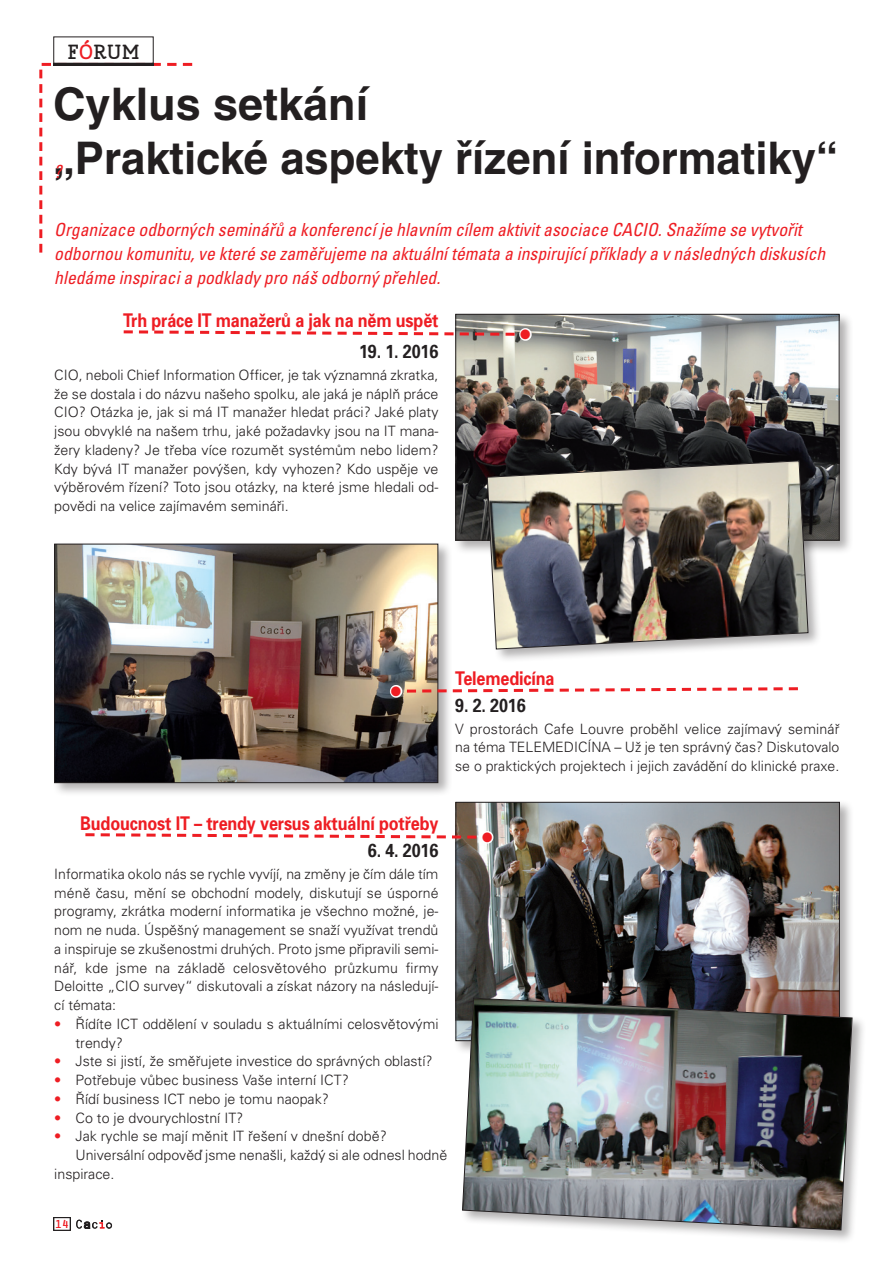
<style>
.page{position:relative;width:893px;height:1263px;background:#fff}
.page>*{position:absolute;margin:0;border:0;box-sizing:border-box;transform-origin:0 0}
.titulek{font:700 45px/54px "Helvetica CE";color:#231f20}
.Perex{font:700 18.9px "Univers CE";letter-spacing:-.01em;color:#ee1d23;scale:.86 1}
.Perex-2{font:700 18.9px "Univers CE";letter-spacing:-.01em;color:#231f20;scale:.86 1}
.Perex-3{font:italic condensed 18px/24px "Univers CE";color:#ee1d23}
.t1{font:700 18px "Happy Phantom";letter-spacing:.03em;color:#231f20;scale:1.1 1}
.text{font:300 14.25px/18.8px "Univers CE";color:#231f20;text-align:justify}
.výčet{font:300 14.25px/18.8px "Univers CE";color:#231f20}
.výčet-2{font:13.5px "Zapf Dingbats ITC";color:#ee1d23}
.t2{font:12px "Orator Std";color:#ee1d23}
.s1{color:#ee1d23}
</style>
<div class="page">
<svg style="left:39px;top:63px;width:153px;height:190px"></svg>
<svg style="left:76px;top:1220px;width:36px;height:8px"></svg>
<div style="left:53px;top:1217px;width:18px;height:14px;border:1px solid #231f20"></div>
<div style="left:453px;top:312px;width:400px;height:243px;background:#231f20;opacity:.35"></div>
<img style="left:457px;top:316px;width:380px;height:222px">
<div style="left:52px;top:541px;width:400px;height:256px;background:#231f20;opacity:.35"></div>
<img style="left:56px;top:546px;width:380px;height:235px">
<div style="left:54px;top:544px;width:384px;height:239px;border:1px solid #231f20"></div>
<div style="left:453px;top:800px;width:401px;height:255px;background:#231f20;opacity:.35"></div>
<img style="left:457px;top:804px;width:381px;height:235px">
<svg style="left:123px;top:326px;width:411px;height:17px"></svg>
<svg style="left:85px;top:829px;width:411px;height:17px"></svg>
<div style="left:485px;top:458px;width:337px;height:204px;background:#231f20;opacity:.35"></div>
<img style="left:487px;top:460px;width:321px;height:189px">
<div style="left:460px;top:995px;width:406px;height:249px;background:#231f20;opacity:.35"></div>
<img style="left:462px;top:997px;width:391px;height:234px">
<svg style="left:388px;top:683px;width:410px;height:17px"></svg>
<p class="t1" style="left:68px;top:39px;width:67px">F<span class="s1">Ó</span>RUM</p>
<p class="titulek" style="left:53px;top:77px;width:786px">Cyklus setkání<br>„Praktické aspekty řízení informatiky“</p>
<p class="Perex-3" style="left:54px;top:160px;width:9px">?</p>
<p class="Perex-3" style="left:54px;top:218px;width:773px">Organizace odborných seminářů a konferencí je hlavním cílem aktivit asociace CACIO. Snažíme se vytvořit odbornou komunitu, ve které se zaměřujeme na aktuální témata a inspirující příklady a v následných diskusích hledáme inspiraci a podklady pro náš odborný přehled.</p>
<p class="Perex" style="left:123px;top:310px;width:368px">Trh práce IT manažerů a jak na něm uspět</p>
<p class="Perex-2" style="left:359px;top:340px;width:94px">19. 1. 2016</p>
<p class="text" style="left:54px;top:366px;width:386px">CIO, neboli Chief Information Officer, je tak významná zkratka, že se dostala i do názvu našeho spolku, ale jaká je náplň práce CIO? Otázka je, jak si má IT manažer hledat práci? Jaké platy jsou obvyklé na našem trhu, jaké požadavky jsou na IT mana&shy;žery kladeny? Je třeba více rozumět systémům nebo lidem?<br>Kdy bývá IT manažer povýšen, kdy vyhozen? Kdo uspěje ve výběrovém řízení? Toto jsou otázky, na které jsme hledali od&shy;povědi na velice zajímavém semináři.</p>
<p class="výčet-2" style="left:520px;top:328px;width:12px">●</p>
<p class="Perex" style="left:455px;top:667px;width:117px">Telemedicína</p>
<p class="Perex-2" style="left:455px;top:694px;width:84px">9. 2. 2016</p>
<p class="text" style="left:455px;top:719px;width:386px">V prostorách Cafe Louvre proběhl velice zajímavý seminář na téma TELEMEDICÍNA – Už je ten správný čas? Diskutovalo se o praktických projektech i jejich zavádění do klinické praxe.</p>
<p class="Perex" style="left:80px;top:812px;width:418px">Budoucnost IT – trendy versus aktuální potřeby</p>
<p class="Perex-2" style="left:368px;top:839px;width:84px">6. 4. 2016</p>
<p class="text" style="left:54px;top:865px;width:386px">Informatika okolo nás se rychle vyvíjí, na změny je čím dále tím méně času, mění se obchodní modely, diskutují se úsporné programy, zkrátka moderní informatika je všechno možné, je&shy;nom ne nuda. Úspěšný management se snaží využívat trendů a inspiruje se zkušenostmi druhých. Proto jsme připravili semi&shy;nář, kde jsme na základě celosvětového průzkumu firmy Deloitte „CIO survey“ diskutovali a získat názory na následují&shy;cí témata:</p>
<p class="výčet" style="left:76px;top:1015px;width:364px;text-indent:-21px"><span class="s1">•</span> Řídíte ICT oddělení v souladu s aktuálními celosvětovými trendy?</p>
<p class="výčet" style="left:54px;top:1052px;width:380px"><span class="s1">•</span> Jste si jistí, že směřujete investice do správných oblastí?</p>
<p class="výčet" style="left:54px;top:1071px;width:296px"><span class="s1">•</span> Potřebuje vůbec business Vaše interní ICT?</p>
<p class="výčet" style="left:54px;top:1090px;width:276px"><span class="s1">•</span> Řídí business ICT nebo je tomu naopak?</p>
<p class="výčet" style="left:54px;top:1108px;width:191px"><span class="s1">•</span> Co to je dvourychlostní IT?</p>
<p class="výčet" style="left:54px;top:1127px;width:334px"><span class="s1">•</span> Jak rychle se mají měnit IT řešení v dnešní době?</p>
<p class="text" style="left:54px;top:1146px;width:394px;text-indent:21px">Universální odpověď jsme nenašli, každý si ale odnesl hodně inspirace.</p>
<p class="t2" style="left:55px;top:1215px;width:16px">14</p>
<p class="výčet-2" style="left:482px;top:831px;width:12px">●</p>
</div>
